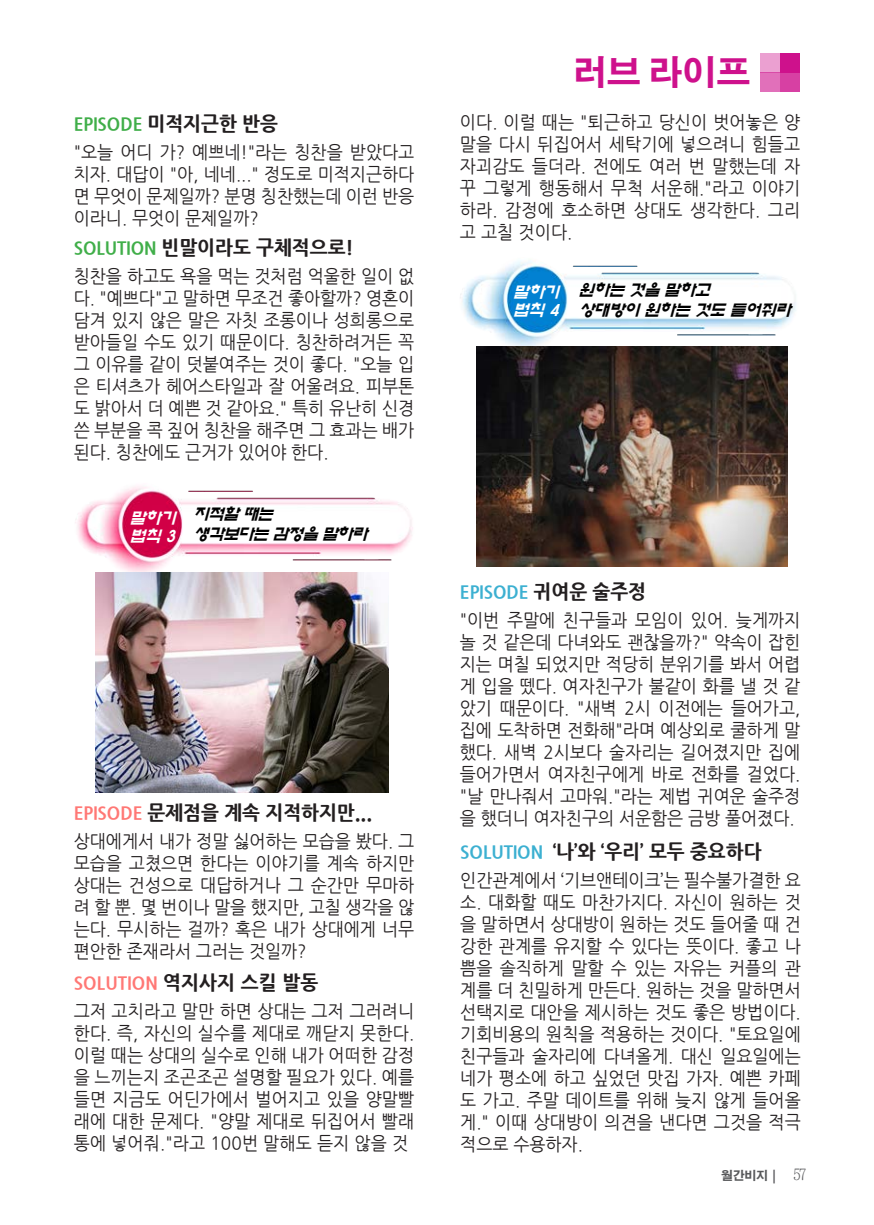
<style>
.page{position:relative;width:874px;height:1225px;background:#fff}
.page>*{position:absolute;margin:0;border:0;box-sizing:border-box;transform-origin:0 0}
.t1{font:700 34px "Adobe Gothic Std";color:#ce118c}
.t2{font:800 20px "Nanum Gothic";color:#231f20;scale:.95 1}
.t3{font:18px/22px "Nanum Gothic";color:#231f20;text-align:justify;scale:.95 1}
.t4{font:800 18px "Nanum Gothic";letter-spacing:.01em;color:#ff7875;scale:.95 1}
.t5{font:800 18px "Nanum Gothic";color:#40ae49;scale:.95 1}
.t6{font:800 18px "Nanum Gothic";color:#3cb0d1;scale:.95 1}
.t7{font:italic 16px "H Ytbr B";letter-spacing:-.005em;color:#000;scale:.95 1}
.t8{font:italic 16px "H Ytbr B";color:#fff;scale:.95 1}
.t9{font:700 12px "Adobe Gothic Std";color:#57585a}
.s1{font-size:20px;color:#231f20}
.s2{font-size:18px;color:#40ae49}
.s3{font-size:18px;color:#ff7875}
.s4{font-size:18px;color:#3cb0d1}
.s5{font-family:"Chosunilbo NM";font-weight:400;font-size:16px}
</style>
<div class="page">
<div style="left:759px;top:53px;width:20px;height:20px;background:#eba0d1"></div>
<div style="left:779px;top:53px;width:20px;height:20px;background:#ce118c"></div>
<div style="left:759px;top:73px;width:20px;height:19px;background:#e170ba"></div>
<div style="left:779px;top:73px;width:20px;height:19px;background:#d740a3"></div>
<img style="left:75px;top:486px;width:338px;height:92px">
<img style="left:460px;top:260px;width:336px;height:92px">
<img style="left:96px;top:572px;width:292px;height:221px">
<img style="left:476px;top:346px;width:311px;height:221px">
<p class="t5" style="left:74px;top:115px;width:216px">EPISODE <span class="s1">미적지근한 반응</span></p>
<p class="t3" style="left:74px;top:142px;width:360px">"오늘 어디 가? 예쁘네!"라는 칭찬을 받았다고 치자. 대답이 "아, 네네..." 정도로 미적지근하다 면 무엇이 문제일까? 분명 칭찬했는데 이런 반응 이라니. 무엇이 문제일까?</p>
<p class="t2" style="left:74px;top:237px;width:296px"><span class="s2">SOLUTION</span> 빈말이라도 구체적으로!</p>
<p class="t3" style="left:74px;top:266px;width:360px">칭찬을 하고도 욕을 먹는 것처럼 억울한 일이 없 다. "예쁘다"고 말하면 무조건 좋아할까? 영혼이 담겨 있지 않은 말은 자칫 조롱이나 성희롱으로 받아들일 수도 있기 때문이다. 칭찬하려거든 꼭 그 이유를 같이 덧붙여주는 것이 좋다. "오늘 입 은 티셔츠가 헤어스타일과 잘 어울려요. 피부톤 도 밝아서 더 예쁜 것 같아요." 특히 유난히 신경 쓴 부분을 콕 짚어 칭찬을 해주면 그 효과는 배가 된다. 칭찬에도 근거가 있어야 한다.</p>
<p class="t8" style="left:130px;top:510px;width:54px">말하기</p>
<p class="t8" style="left:130px;top:528px;width:54px">법칙 3</p>
<p class="t7" style="left:193px;top:506px;width:90px">지적할 때는</p>
<p class="t7" style="left:193px;top:526px;width:189px">생각보다는 감정을 말하라</p>
<p class="t2" style="left:74px;top:801px;width:315px"><span class="s3">EPISODE</span> 문제점을 계속 지적하지만...</p>
<p class="t3" style="left:74px;top:830px;width:360px">상대에게서 내가 정말 싫어하는 모습을 봤다. 그 모습을 고쳤으면 한다는 이야기를 계속 하지만 상대는 건성으로 대답하거나 그 순간만 무마하 려 할 뿐. 몇 번이나 말을 했지만, 고칠 생각을 않 는다. 무시하는 걸까? 혹은 내가 상대에게 너무 편안한 존재라서 그러는 것일까?</p>
<p class="t4" style="left:74px;top:974px;width:259px">SOLUTION <span class="s1">역지사지 스킬 발동</span></p>
<p class="t3" style="left:74px;top:1001px;width:360px">그저 고치라고 말만 하면 상대는 그저 그러려니 한다. 즉, 자신의 실수를 제대로 깨닫지 못한다. 이럴 때는 상대의 실수로 인해 내가 어떠한 감정 을 느끼는지 조곤조곤 설명할 필요가 있다. 예를 들면 지금도 어딘가에서 벌어지고 있을 양말빨 래에 대한 문제다. "양말 제대로 뒤집어서 빨래 통에 넣어줘."라고 100번 말해도 듣지 않을 것</p>
<p class="t1" style="left:572px;top:52px;width:179px">러브 라이프</p>
<p class="t3" style="left:459px;top:112px;width:360px">이다. 이럴 때는 "퇴근하고 당신이 벗어놓은 양 말을 다시 뒤집어서 세탁기에 넣으려니 힘들고 자괴감도 들더라. 전에도 여러 번 말했는데 자 꾸 그렇게 행동해서 무척 서운해."라고 이야기 하라. 감정에 호소하면 상대도 생각한다. 그리 고 고칠 것이다.</p>
<p class="t8" style="left:513px;top:284px;width:54px">말하기</p>
<p class="t8" style="left:513px;top:302px;width:54px">법칙 4</p>
<p class="t7" style="left:578px;top:282px;width:144px">원하는 것을 말하고</p>
<p class="t7" style="left:578px;top:302px;width:229px">상대방이 원하는 것도 들어줘라</p>
<p class="t6" style="left:459px;top:582px;width:197px">EPISODE <span class="s1">귀여운 술주정</span></p>
<p class="t3" style="left:459px;top:609px;width:360px">"이번 주말에 친구들과 모임이 있어. 늦게까지 놀 것 같은데 다녀와도 괜찮을까?" 약속이 잡힌 지는 며칠 되었지만 적당히 분위기를 봐서 어렵 게 입을 뗐다. 여자친구가 불같이 화를 낼 것 같 았기 때문이다. "새벽 2시 이전에는 들어가고, 집에 도착하면 전화해"라며 예상외로 쿨하게 말 했다. 새벽 2시보다 술자리는 길어졌지만 집에 들어가면서 여자친구에게 바로 전화를 걸었다. "날 만나줘서 고마워."라는 제법 귀여운 술주정 을 했더니 여자친구의 서운함은 금방 풀어졌다.</p>
<p class="t2" style="left:460px;top:840px;width:318px"><span class="s4">SOLUTION</span> ‘나’와 ‘우리’ 모두 중요하다</p>
<p class="t3" style="left:460px;top:869px;width:360px">인간관계에서 ‘기브앤테이크’는 필수불가결한 요 소. 대화할 때도 마찬가지다. 자신이 원하는 것 을 말하면서 상대방이 원하는 것도 들어줄 때 건 강한 관계를 유지할 수 있다는 뜻이다. 좋고 나 쁨을 솔직하게 말할 수 있는 자유는 커플의 관 계를 더 친밀하게 만든다. 원하는 것을 말하면서 선택지로 대안을 제시하는 것도 좋은 방법이다. 기회비용의 원칙을 적용하는 것이다. "토요일에 친구들과 술자리에 다녀올게. 대신 일요일에는 네가 평소에 하고 싶었던 맛집 가자. 예쁜 카페 도 가고. 주말 데이트를 위해 늦지 않게 들어올 게." 이때 상대방이 의견을 낸다면 그것을 적극 적으로 수용하자.</p>
<p class="t9" style="left:721px;top:1168px;width:86px">월간비지 | <span class="s5">57</span></p>
</div>
